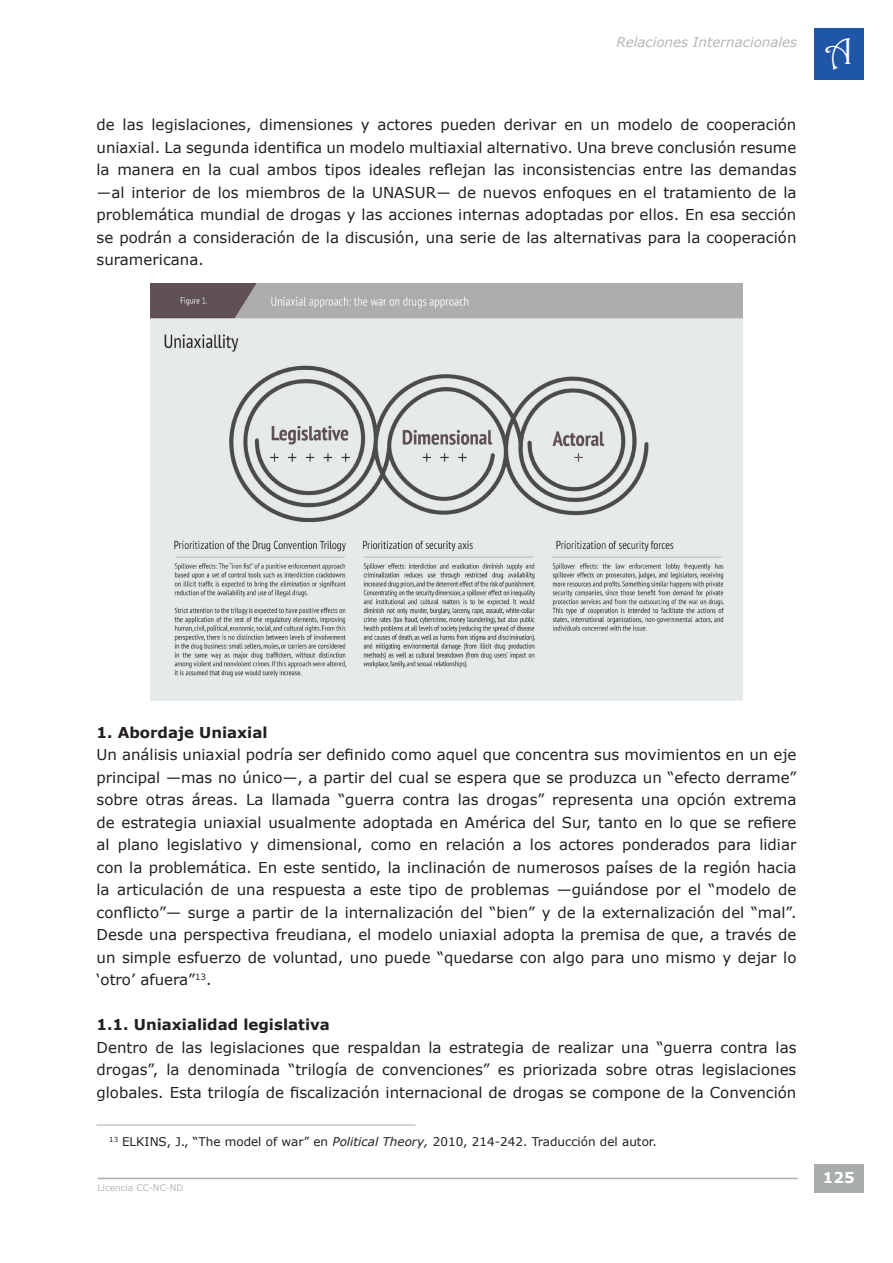
<style>
.page{position:relative;width:893px;height:1263px;background:#fff}
.page>*{position:absolute;margin:0;border:0;box-sizing:border-box;transform-origin:0 0}
.t1{font:37.5px "Harrington";color:#fff}
.t2{font:15px/22.5px "Verdana";color:#231f20;text-align:justify}
.t3{font:700 15px "Verdana";color:#231f20}
.t4{font:700 15px "Verdana";color:#fff}
.t5{font:italic 13.5px "Verdana";color:#b5b7b8}
.t6{font:12px "Verdana";color:#231f20}
.t7{font:9px "Verdana";color:#b5b7b8}
.s1{font-style:italic}
</style>
<div class="page">
<hr style="left:98px;top:1178px;width:700px;height:1px;background:#a8acac">
<div style="left:814px;top:1164px;width:49px;height:29px;background:#a8acac"></div>
<div style="left:814px;top:29px;width:49px;height:51px;background:#2056a6"></div>
<hr style="left:97px;top:1124px;width:318px;height:1px;background:#a8acac">
<img style="left:150px;top:284px;width:593px;height:417px">
<p class="t5" style="left:616px;top:33px;width:182px">Relaciones Internacionales</p>
<h1 class="t1" style="left:825px;top:29px;width:29px">A</h1>
<p class="t2" style="left:97px;top:113px;width:701px">de las legislaciones, dimensiones y actores pueden derivar en un modelo de cooperación uniaxial. La segunda identifica un modelo multiaxial alternativo. Una breve conclusión resume la manera en la cual ambos tipos ideales reflejan las inconsistencias entre las demandas ―al interior de los miembros de la UNASUR― de nuevos enfoques en el tratamiento de la problemática mundial de drogas y las acciones internas adoptadas por ellos. En esa sección se podrán a consideración de la discusión, una serie de las alternativas para la cooperación suramericana.</p>
<p class="t3" style="left:97px;top:722px;width:173px">1. Abordaje Uniaxial</p>
<p class="t2" style="left:97px;top:743px;width:701px">Un análisis uniaxial podría ser definido como aquel que concentra sus movimientos en un eje principal —mas no único—, a partir del cual se espera que se produzca un “efecto derrame” sobre otras áreas. La llamada “guerra contra las drogas” representa una opción extrema de estrategia uniaxial usualmente adoptada en América del Sur, tanto en lo que se refiere al plano legislativo y dimensional, como en relación a los actores ponderados para lidiar con la problemática. En este sentido, la inclinación de numerosos países de la región hacia la articulación de una respuesta a este tipo de problemas —guiándose por el “modelo de conflicto”— surge a partir de la internalización del “bien” y de la externalización del “mal”.<br>Desde una perspectiva freudiana, el modelo uniaxial adopta la premisa de que, a través de un simple esfuerzo de voluntad, uno puede “quedarse con algo para uno mismo y dejar lo ‘otro’ afuera”<sup>13</sup>.</p>
<p class="t3" style="left:97px;top:1014px;width:235px">1.1. Uniaxialidad legislativa</p>
<p class="t2" style="left:97px;top:1036px;width:701px">Dentro de las legislaciones que respaldan la estrategia de realizar una “guerra contra las drogas”, la denominada “trilogía de convenciones” es priorizada sobre otras legislaciones globales. Esta trilogía de fiscalización internacional de drogas se compone de la Convención</p>
<p class="t6" style="left:109px;top:1134px;width:549px"><sup>13</sup> ELKINS, J., “The model of war” en <span class="s1">Political Theory,</span> 2010, 214-242. Traducción del autor.</p>
<p class="t7" style="left:98px;top:1181px;width:87px">Licencia CC-NC-ND</p>
<p class="t4" style="left:823px;top:1167px;width:33px">125</p>
</div>
